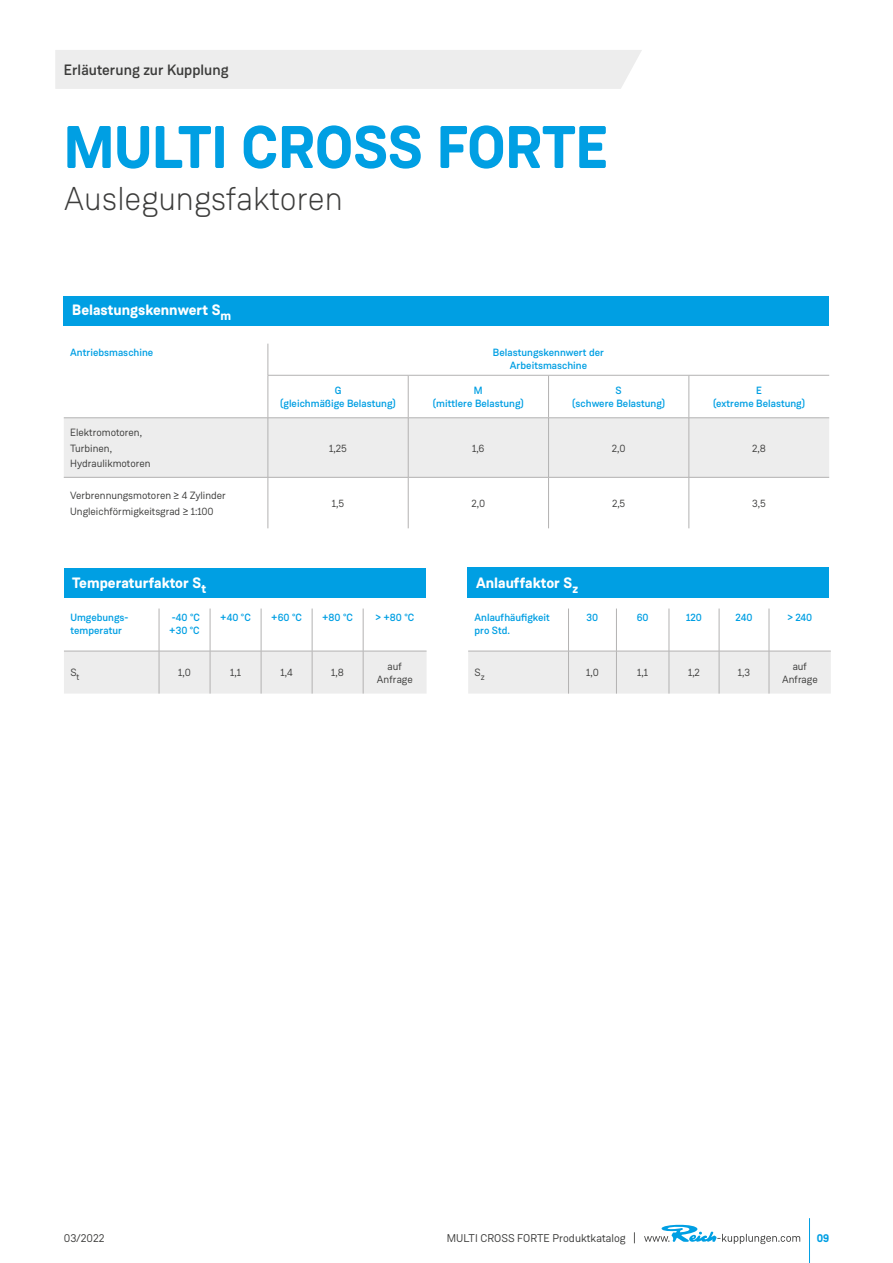
<style>
.page{position:relative;width:893px;height:1263px;background:#fff}
.page>*{position:absolute;margin:0;border:0;box-sizing:border-box;transform-origin:0 0}
.t1{font:700 60px "Weissenhof Grotesk";color:#009fe3}
.t2{font:300 33px "Weissenhof Grotesk";color:#3c3c3b}
.t3{font:700 15px "Weissenhof Grotesk";color:#fff}
.t4{font:500 15px "Weissenhof Grotesk";color:#3c3c3b}
.t5{font:11.25px "Weissenhof Grotesk";color:#3c3c3b}
.t6{font:700 11.25px "Weissenhof Grotesk";color:#009fe3}
.t7{font:500 10.5px/13.5px "Weissenhof Grotesk";color:#009fe3;text-align:center}
.t8{font:10.5px/15.8px "Weissenhof Grotesk";color:#3c3c3b}
</style>
<div class="page">
<hr style="left:809px;top:1218px;width:1px;height:45px;background:#009fe3">
<svg style="left:644px;top:1224px;width:156px;height:20px"></svg>
<div style="left:64px;top:296px;width:765px;height:30px;background:#009fe3"></div>
<div style="left:64px;top:418px;width:765px;height:59px;background:#ededed"></div>
<hr style="left:268px;top:344px;width:1px;height:31px;background:#b3b2b2">
<hr style="left:268px;top:375px;width:140px;height:1px;background:#b3b2b2">
<hr style="left:268px;top:375px;width:1px;height:43px;background:#b3b2b2">
<hr style="left:408px;top:375px;width:141px;height:1px;background:#b3b2b2">
<hr style="left:408px;top:375px;width:1px;height:43px;background:#b3b2b2">
<hr style="left:549px;top:375px;width:140px;height:1px;background:#b3b2b2">
<hr style="left:548px;top:375px;width:1px;height:43px;background:#b3b2b2">
<hr style="left:689px;top:375px;width:140px;height:1px;background:#b3b2b2">
<hr style="left:689px;top:375px;width:1px;height:43px;background:#b3b2b2">
<hr style="left:64px;top:417px;width:204px;height:1px;background:#b3b2b2">
<hr style="left:268px;top:417px;width:140px;height:1px;background:#b3b2b2">
<hr style="left:268px;top:418px;width:1px;height:59px;background:#b3b2b2">
<hr style="left:408px;top:417px;width:141px;height:1px;background:#b3b2b2">
<hr style="left:408px;top:418px;width:1px;height:59px;background:#b3b2b2">
<hr style="left:549px;top:417px;width:140px;height:1px;background:#b3b2b2">
<hr style="left:548px;top:418px;width:1px;height:59px;background:#b3b2b2">
<hr style="left:689px;top:417px;width:140px;height:1px;background:#b3b2b2">
<hr style="left:689px;top:418px;width:1px;height:59px;background:#b3b2b2">
<hr style="left:64px;top:477px;width:204px;height:1px;background:#b3b2b2">
<hr style="left:268px;top:477px;width:140px;height:1px;background:#b3b2b2">
<hr style="left:268px;top:477px;width:1px;height:51px;background:#b3b2b2">
<hr style="left:408px;top:477px;width:141px;height:1px;background:#b3b2b2">
<hr style="left:408px;top:477px;width:1px;height:51px;background:#b3b2b2">
<hr style="left:549px;top:477px;width:140px;height:1px;background:#b3b2b2">
<hr style="left:548px;top:477px;width:1px;height:51px;background:#b3b2b2">
<hr style="left:689px;top:477px;width:140px;height:1px;background:#b3b2b2">
<hr style="left:689px;top:477px;width:1px;height:51px;background:#b3b2b2">
<div style="left:64px;top:568px;width:361px;height:29px;background:#009fe3"></div>
<div style="left:64px;top:652px;width:363px;height:42px;background:#ededed"></div>
<hr style="left:159px;top:608px;width:1px;height:43px;background:#b3b2b2">
<hr style="left:210px;top:608px;width:1px;height:43px;background:#b3b2b2">
<hr style="left:261px;top:608px;width:1px;height:43px;background:#b3b2b2">
<hr style="left:312px;top:608px;width:1px;height:43px;background:#b3b2b2">
<hr style="left:363px;top:608px;width:1px;height:43px;background:#b3b2b2">
<hr style="left:64px;top:651px;width:95px;height:1px;background:#b3b2b2">
<hr style="left:159px;top:651px;width:51px;height:1px;background:#b3b2b2">
<hr style="left:159px;top:651px;width:1px;height:43px;background:#b3b2b2">
<hr style="left:210px;top:651px;width:51px;height:1px;background:#b3b2b2">
<hr style="left:210px;top:651px;width:1px;height:43px;background:#b3b2b2">
<hr style="left:261px;top:651px;width:51px;height:1px;background:#b3b2b2">
<hr style="left:261px;top:651px;width:1px;height:43px;background:#b3b2b2">
<hr style="left:312px;top:651px;width:51px;height:1px;background:#b3b2b2">
<hr style="left:312px;top:651px;width:1px;height:43px;background:#b3b2b2">
<hr style="left:363px;top:651px;width:64px;height:1px;background:#b3b2b2">
<hr style="left:363px;top:651px;width:1px;height:43px;background:#b3b2b2">
<div style="left:468px;top:567px;width:361px;height:31px;background:#009fe3"></div>
<div style="left:468px;top:652px;width:363px;height:42px;background:#ededed"></div>
<hr style="left:568px;top:608px;width:1px;height:43px;background:#b3b2b2">
<hr style="left:616px;top:608px;width:1px;height:43px;background:#b3b2b2">
<hr style="left:669px;top:608px;width:1px;height:43px;background:#b3b2b2">
<hr style="left:719px;top:608px;width:1px;height:43px;background:#b3b2b2">
<hr style="left:769px;top:608px;width:1px;height:43px;background:#b3b2b2">
<hr style="left:468px;top:651px;width:100px;height:1px;background:#b3b2b2">
<hr style="left:568px;top:651px;width:48px;height:1px;background:#b3b2b2">
<hr style="left:568px;top:651px;width:1px;height:43px;background:#b3b2b2">
<hr style="left:616px;top:651px;width:53px;height:1px;background:#b3b2b2">
<hr style="left:616px;top:651px;width:1px;height:43px;background:#b3b2b2">
<hr style="left:669px;top:651px;width:50px;height:1px;background:#b3b2b2">
<hr style="left:669px;top:651px;width:1px;height:43px;background:#b3b2b2">
<hr style="left:719px;top:651px;width:50px;height:1px;background:#b3b2b2">
<hr style="left:719px;top:651px;width:1px;height:43px;background:#b3b2b2">
<hr style="left:769px;top:651px;width:62px;height:1px;background:#b3b2b2">
<hr style="left:769px;top:651px;width:1px;height:43px;background:#b3b2b2">
<div style="left:55px;top:50px;width:587px;height:39px;background:#ededed"></div>
<h3 class="t4" style="left:64px;top:61px;width:166px">Erläuterung zur Kupplung</h3>
<h1 class="t1" style="left:64px;top:109px;width:546px">MULTI CROSS FORTE</h1>
<h2 class="t2" style="left:64px;top:179px;width:281px">Auslegungsfaktoren</h2>
<h3 class="t3" style="left:72px;top:300px;width:161px">Belastungskennwert S<sub>m</sub></h3>
<p class="t7" style="left:70px;top:345px;width:85px">Antriebsmaschine</p>
<p class="t7" style="left:493px;top:345px;width:113px">Belastungskennwert der<br>Arbeitsmaschine</p>
<p class="t7" style="left:280px;top:383px;width:117px">G<br>(gleichmäßige Belastung)</p>
<p class="t7" style="left:433px;top:383px;width:92px">M<br>(mittlere Belastung)</p>
<p class="t7" style="left:572px;top:383px;width:95px">S<br>(schwere Belastung)</p>
<p class="t7" style="left:713px;top:383px;width:93px">E<br>(extreme Belastung)</p>
<p class="t8" style="left:70px;top:424px;width:82px">Elektromotoren,<br>Turbinen,<br>Hydraulikmotoren</p>
<p class="t8" style="left:329px;top:440px;width:19px">1,25</p>
<p class="t8" style="left:472px;top:440px;width:14px">1,6</p>
<p class="t8" style="left:612px;top:440px;width:15px">2,0</p>
<p class="t8" style="left:752px;top:440px;width:15px">2,8</p>
<p class="t8" style="left:70px;top:487px;width:157px">Verbrennungsmotoren ≥ 4 Zylinder<br>Ungleichförmigkeitsgrad ≥ 1:100</p>
<p class="t8" style="left:332px;top:495px;width:14px">1,5</p>
<p class="t8" style="left:471px;top:495px;width:15px">2,0</p>
<p class="t8" style="left:612px;top:495px;width:15px">2,5</p>
<p class="t8" style="left:752px;top:495px;width:15px">3,5</p>
<h3 class="t3" style="left:72px;top:573px;width:135px">Temperaturfaktor S<sub>t</sub></h3>
<p class="t7" style="left:70px;top:610px;width:60px;text-align:left">Umgebungs&shy;temperatur</p>
<p class="t7" style="left:169px;top:610px;width:32px;text-align:left">-40 °C +30 °C</p>
<p class="t7" style="left:220px;top:610px;width:32px">+40 °C</p>
<p class="t7" style="left:271px;top:610px;width:32px">+60 °C</p>
<p class="t7" style="left:322px;top:610px;width:32px">+80 °C</p>
<p class="t7" style="left:375px;top:610px;width:40px">&gt; +80 °C</p>
<p class="t8" style="left:70px;top:665px;width:11px">S<sub>t</sub></p>
<p class="t8" style="left:178px;top:665px;width:14px">1,0</p>
<p class="t8" style="left:230px;top:665px;width:12px">1,1</p>
<p class="t8" style="left:280px;top:665px;width:14px">1,4</p>
<p class="t8" style="left:331px;top:665px;width:14px">1,8</p>
<p class="t8" style="left:377px;top:660px;width:37px;line-height:12.8px;text-align:center">auf<br>Anfrage</p>
<h3 class="t3" style="left:476px;top:573px;width:103px">Anlauffaktor S<sub>z</sub></h3>
<p class="t7" style="left:475px;top:610px;width:77px;text-align:left">Anlaufhäufigkeit pro Std.</p>
<p class="t7" style="left:587px;top:610px;width:13px">30</p>
<p class="t7" style="left:637px;top:610px;width:13px">60</p>
<p class="t7" style="left:686px;top:610px;width:17px">120</p>
<p class="t7" style="left:736px;top:610px;width:18px">240</p>
<p class="t7" style="left:787px;top:610px;width:26px">&gt; 240</p>
<p class="t8" style="left:475px;top:665px;width:12px">S<sub>z</sub></p>
<p class="t8" style="left:586px;top:665px;width:14px">1,0</p>
<p class="t8" style="left:637px;top:665px;width:12px">1,1</p>
<p class="t8" style="left:688px;top:665px;width:14px">1,2</p>
<p class="t8" style="left:738px;top:665px;width:14px">1,3</p>
<p class="t8" style="left:782px;top:660px;width:37px;line-height:12.8px;text-align:center">auf<br>Anfrage</p>
<p class="t5" style="left:64px;top:1231px;width:42px">03/2022</p>
<p class="t5" style="left:447px;top:1231px;width:180px">MULTI CROSS FORTE Produktkatalog</p>
<p class="t6" style="left:817px;top:1231px;width:14px">09</p>
</div>
